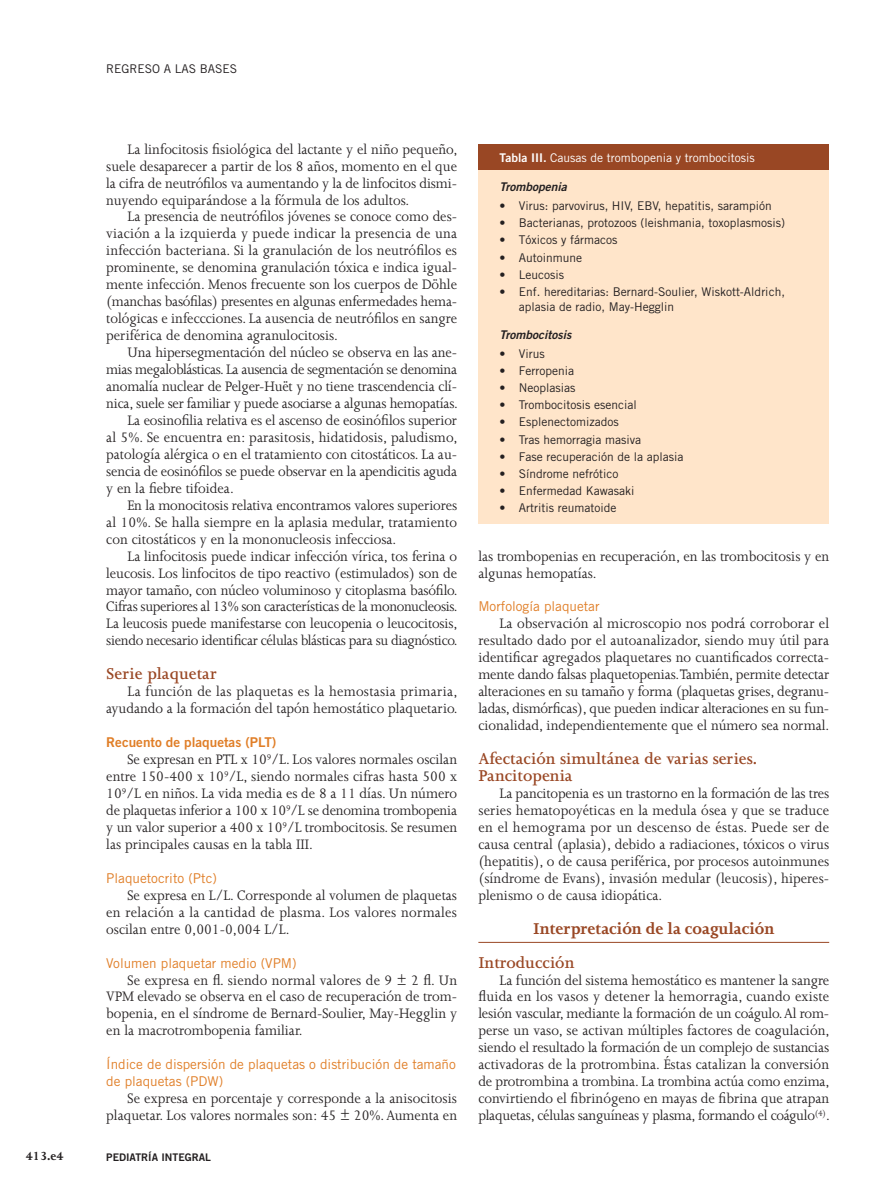
<style>
.page{position:relative;width:893px;height:1191px;background:#fff}
.page>*{position:absolute;margin:0;border:0;box-sizing:border-box;transform-origin:0 0}
.t1{font:600 18px/17px "Joanna MT Std";color:#994724}
.t2{font:700 18px "Joanna MT Std";color:#994724}
.t3{font:15.75px/17px "Joanna MT Std";letter-spacing:-.005em;color:#231f20;text-align:justify;scale:.95 1}
.t4{font:15.75px "Joanna MT Std";letter-spacing:-.025em;color:#231f20;scale:.95 1}
.t5{font:13.5px/17px "Trade Gothic";color:#e07e27}
.t6{font:13.5px "Trade Gothic Bold Two";color:#e07e27}
.t7{font:700 13.5px "Joanna MT Std";color:#231f20}
.t8{font:12px/15px "Trade Gothic";color:#231f20}
.t9{font:12px "Trade Gothic";color:#fff}
.t10{font:italic 12px "Trade Gothic Bold Two";color:#231f20}
.t11{font:10.5px "Trade Gothic Bold Two";color:#231f20}
.s1{font-family:"Trade Gothic Bold Two"}
</style>
<div class="page">
<hr style="left:478px;top:942px;width:351px;height:1px;background:#994724">
<div style="left:478px;top:170px;width:351px;height:353px;background:#ffe5ca"></div>
<div style="left:478px;top:145px;width:351px;height:25px;background:#994724"></div>
<p class="t8" style="left:106px;top:63px;width:132px">REGRESO A LAS BASES</p>
<p class="t3" style="left:106px;top:141px;width:371px;text-indent:21px">La linfocitosis fisiológica del lactante y el niño pequeño, suele desaparecer a partir de los 8 años, momento en el que la cifra de neutrófilos va aumentando y la de linfocitos dismi&shy;nuyendo equiparándose a la fórmula de los adultos.</p>
<p class="t3" style="left:106px;top:209px;width:371px;text-indent:21px">La presencia de neutrófilos jóvenes se conoce como des&shy;viación a la izquierda y puede indicar la presencia de una infección bacteriana. Si la granulación de los neutrófilos es prominente, se denomina granulación tóxica e indica igual&shy;mente infección. Menos frecuente son los cuerpos de Döhle (manchas basófilas) presentes en algunas enfermedades hema&shy;tológicas e infeccciones. La ausencia de neutrófilos en sangre periférica de denomina agranulocitosis.</p>
<p class="t3" style="left:128px;top:345px;width:348px">Una hipersegmentación del núcleo se observa en las ane-</p>
<p class="t4" style="left:106px;top:363px;width:371px">mias megaloblásticas. La ausencia de segmentación se denomina</p>
<p class="t3" style="left:106px;top:379px;width:371px">anomalía nuclear de Pelger-Huët y no tiene trascendencia clí-</p>
<p class="t3" style="left:106px;top:396px;width:371px">nica, suele ser familiar y puede asociarse a algunas hemopatías.</p>
<p class="t3" style="left:128px;top:413px;width:348px">La eosinofilia relativa es el ascenso de eosinófilos superior</p>
<p class="t3" style="left:106px;top:429px;width:371px">al 5%. Se encuentra en: parasitosis, hidatidosis, paludismo,</p>
<p class="t3" style="left:106px;top:446px;width:371px">patología alérgica o en el tratamiento con citostáticos. La au-</p>
<p class="t3" style="left:106px;top:463px;width:371px">sencia de eosinófilos se puede observar en la apendicitis aguda</p>
<p class="t3" style="left:106px;top:480px;width:136px">y en la fiebre tifoidea.</p>
<p class="t3" style="left:128px;top:497px;width:348px">En la monocitosis relativa encontramos valores superiores</p>
<p class="t3" style="left:106px;top:514px;width:371px">al 10%. Se halla siempre en la aplasia medular, tratamiento</p>
<p class="t3" style="left:106px;top:531px;width:307px">con citostáticos y en la mononucleosis infecciosa.</p>
<p class="t3" style="left:128px;top:548px;width:348px">La linfocitosis puede indicar infección vírica, tos ferina o</p>
<p class="t3" style="left:106px;top:565px;width:371px">leucosis. Los linfocitos de tipo reactivo (estimulados) son de</p>
<p class="t3" style="left:106px;top:582px;width:371px">mayor tamaño, con núcleo voluminoso y citoplasma basófilo.</p>
<p class="t4" style="left:106px;top:600px;width:371px">Cifras superiores al 13% son características de la mononucleosis.</p>
<p class="t3" style="left:106px;top:616px;width:371px">La leucosis puede manifestarse con leucopenia o leucocitosis,</p>
<p class="t3" style="left:106px;top:633px;width:371px">siendo necesario identificar células blásticas para su diagnóstico.</p>
<p class="t1" style="left:106px;top:666px;width:112px">Serie plaquetar</p>
<p class="t3" style="left:106px;top:684px;width:371px;text-align:right">La función de las plaquetas es la hemostasia primaria, ayudando a la formación del tapón hemostático plaquetario.</p>
<p class="t6" style="left:106px;top:737px;width:172px">Recuento de plaquetas (PLT)</p>
<p class="t3" style="left:106px;top:752px;width:371px;text-indent:21px">Se expresan en PTL x 10<sup>9</sup>/L. Los valores normales oscilan entre 150-400 x 10<sup>9</sup>/L, siendo normales cifras hasta 500 x 10<sup>9</sup>/L en niños. La vida media es de 8 a 11 días. Un número de plaquetas inferior a 100 x 10<sup>9</sup>/L se denomina trombopenia y un valor superior a 400 x 10<sup>9</sup>/L trombocitosis. Se resumen las principales causas en la tabla III.</p>
<p class="t5" style="left:106px;top:871px;width:112px">Plaquetocrito (Ptc)</p>
<p class="t3" style="left:106px;top:887px;width:371px;text-indent:21px">Se expresa en L/L. Corresponde al volumen de plaquetas en relación a la cantidad de plasma. Los valores normales oscilan entre 0,001-0,004 L/L.</p>
<p class="t5" style="left:106px;top:956px;width:192px">Volumen plaquetar medio (VPM)</p>
<p class="t3" style="left:106px;top:972px;width:371px;text-indent:21px">Se expresa en fl. siendo normal valores de 9 ± 2 fl. Un VPM elevado se observa en el caso de recuperación de trom&shy;bopenia, en el síndrome de Bernard-Soulier, May-Hegglin y en la macrotrombopenia familiar.</p>
<p class="t5" style="left:106px;top:1057px;width:351px">Índice de dispersión de plaquetas o distribución de tamaño de plaquetas (PDW)</p>
<p class="t3" style="left:106px;top:1091px;width:371px;text-align:right">Se expresa en porcentaje y corresponde a la anisocitosis plaquetar. Los valores normales son: 45 ± 20%. Aumenta en</p>
<p class="t7" style="left:26px;top:1150px;width:40px">413.e4</p>
<p class="t11" style="left:106px;top:1153px;width:106px">PEDIATRÍA INTEGRAL</p>
<p class="t9" style="left:500px;top:154px;width:257px"><span class="s1">Tabla III.</span> Causas de trombopenia y trombocitosis</p>
<p class="t10" style="left:500px;top:182px;width:69px">Trombopenia</p>
<p class="t8" style="left:500px;top:200px;width:274px">• Virus: parvovirus, HIV, EBV, hepatitis, sarampión</p>
<p class="t8" style="left:500px;top:217px;width:287px">• Bacterianas, protozoos (leishmania, toxoplasmosis)</p>
<p class="t8" style="left:500px;top:234px;width:119px">• Tóxicos y fármacos</p>
<p class="t8" style="left:500px;top:251px;width:84px">• Autoinmune</p>
<p class="t8" style="left:500px;top:268px;width:66px">• Leucosis</p>
<p class="t8" style="left:519px;top:286px;width:268px;text-indent:-19px">• Enf. hereditarias: Bernard-Soulier, Wiskott-Aldrich, aplasia de radio, May-Hegglin</p>
<p class="t10" style="left:500px;top:330px;width:73px">Trombocitosis</p>
<p class="t8" style="left:500px;top:348px;width:47px">• Virus</p>
<p class="t8" style="left:500px;top:365px;width:76px">• Ferropenia</p>
<p class="t8" style="left:500px;top:382px;width:77px">• Neoplasias</p>
<p class="t8" style="left:500px;top:399px;width:139px">• Trombocitosis esencial</p>
<p class="t8" style="left:500px;top:416px;width:121px">• Esplenectomizados</p>
<p class="t8" style="left:500px;top:433px;width:143px">• Tras hemorragia masiva</p>
<p class="t8" style="left:500px;top:450px;width:185px">• Fase recuperación de la aplasia</p>
<p class="t8" style="left:500px;top:467px;width:120px">• Síndrome nefrótico</p>
<p class="t8" style="left:500px;top:485px;width:136px">• Enfermedad Kawasaki</p>
<p class="t8" style="left:500px;top:502px;width:118px">• Artritis reumatoide</p>
<p class="t3" style="left:478px;top:548px;width:371px">las trombopenias en recuperación, en las trombocitosis y en algunas hemopatías.</p>
<p class="t5" style="left:478px;top:600px;width:123px">Morfología plaquetar</p>
<p class="t3" style="left:478px;top:616px;width:371px;text-indent:21px">La observación al microscopio nos podrá corroborar el resultado dado por el autoanalizador, siendo muy útil para identificar agregados plaquetares no cuantificados correcta&shy;mente dando falsas plaquetopenias. También, permite detectar alteraciones en su tamaño y forma (plaquetas grises, degranu&shy;ladas, dismórficas), que pueden indicar alteraciones en su fun&shy;cionalidad, independientemente que el número sea normal.</p>
<p class="t1" style="left:478px;top:751px;width:280px">Afectación simultánea de varias series.<br>Pancitopenia</p>
<p class="t3" style="left:478px;top:785px;width:371px;text-indent:21px">La pancitopenia es un trastorno en la formación de las tres series hematopoyéticas en la medula ósea y que se traduce en el hemograma por un descenso de éstas. Puede ser de causa central (aplasia), debido a radiaciones, tóxicos o virus (hepatitis), o de causa periférica, por procesos autoinmunes (síndrome de Evans), invasión medular (leucosis), hiperes&shy;plenismo o de causa idiopática.</p>
<p class="t2" style="left:533px;top:920px;width:243px">Interpretación de la coagulación</p>
<p class="t1" style="left:478px;top:954px;width:98px">Introducción</p>
<p class="t3" style="left:478px;top:972px;width:371px;text-indent:21px">La función del sistema hemostático es mantener la sangre fluida en los vasos y detener la hemorragia, cuando existe lesión vascular, mediante la formación de un coágulo. Al rom&shy;perse un vaso, se activan múltiples factores de coagulación, siendo el resultado la formación de un complejo de sustancias activadoras de la protrombina. Éstas catalizan la conversión de protrombina a trombina. La trombina actúa como enzima, convirtiendo el fibrinógeno en mayas de fibrina que atrapan plaquetas, células sanguíneas y plasma, formando el coágulo<sup>(4)</sup>.</p>
</div>
